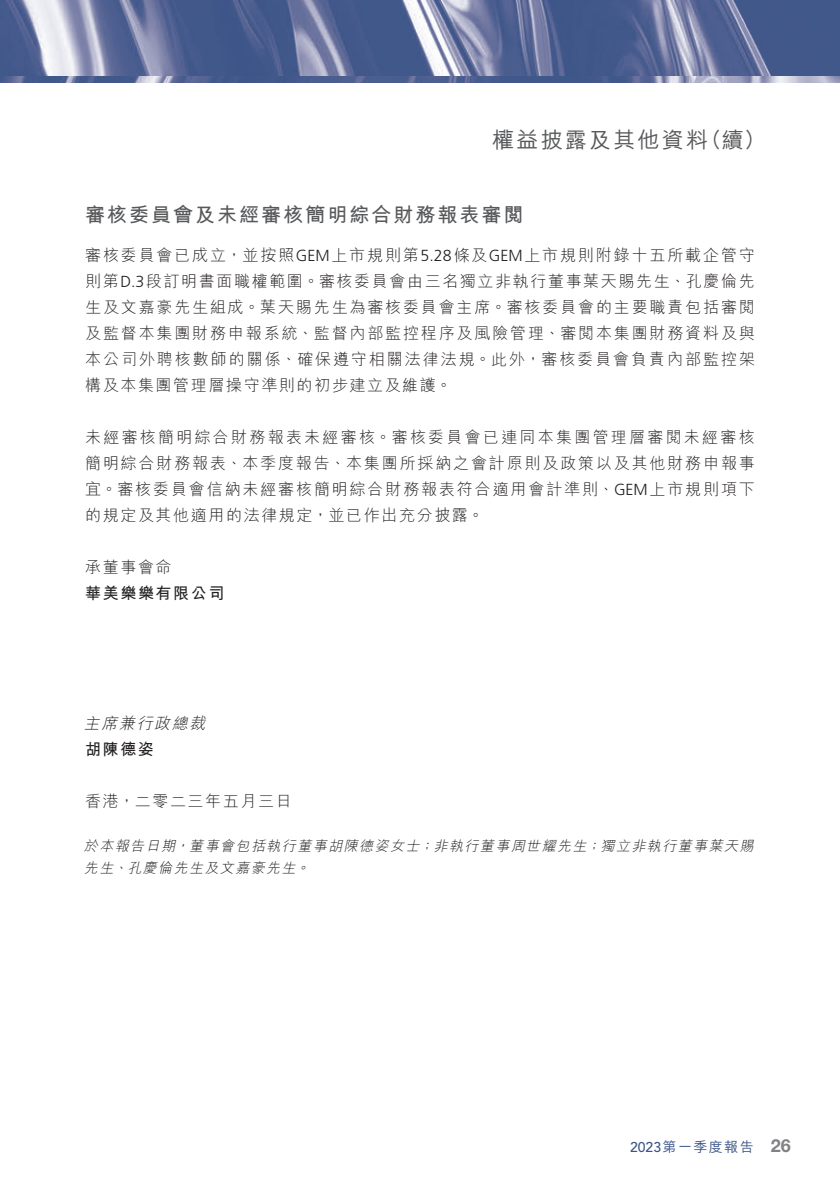
<style>
.page{position:relative;width:840px;height:1191px;background:#fff}
.page>*{position:absolute;margin:0;border:0;box-sizing:border-box;transform-origin:0 0}
.t1{font:500 22px "M Hei HK";letter-spacing:.1em;color:#57585a}
.t2{font:700 20px "M Hei HK";letter-spacing:.1em;color:#57585a}
.t3{font:700 18px "Helvetica Neue LT Std";color:#808285}
.t4{font:300 16px/26px "M Hei HK";letter-spacing:.1em;color:#231f20;text-align:justify}
.t5{font:700 16px "M Hei HK";letter-spacing:.1em;color:#231f20}
.t6{font:italic 300 16px "M Hei HK";color:#231f20}
.t7{font:italic 300 14px "M Hei HK";color:#231f20}
.t8{font:500 14px "M Hei HK";letter-spacing:.1em;color:#3d5589}
.s1{font-family:"Frutiger LT Std"}
.s2{font-family:"Avenir LT Std"}
</style>
<div class="page">
<img style="left:0;top:0;width:839px;height:82px">
<h1 class="t1" style="left:492px;top:124px;width:217px">權益披露及其他資料</h1>
<h1 class="t1" style="left:699px;top:124px;width:67px">（續(</h1>
<p class="t2" style="left:85px;top:200px;width:440px">審核委員會及未經審核簡明綜合財務報表審閱</p>
<p class="t4" style="left:85px;top:242px;width:671px">審核委員會已成立，並按照<span class="s1">GEM</span>上市規則第<span class="s1">5.28</span>條及<span class="s1">GEM</span>上市規則附錄十五所載企管守則第<span class="s1">D.3</span>段訂明書面職權範圍。審核委員會由三名獨立非執行董事葉天賜先生、孔慶倫先生及文嘉豪先生組成。葉天賜先生為審核委員會主席。審核委員會的主要職責包括審閱及監督本集團財務申報系統、監督內部監控程序及風險管理、審閱本集團財務資料及與本公司外聘核數師的關係、確保遵守相關法律法規。此外，審核委員會負責內部監控架構及本集團管理層操守準則的初步建立及維護。</p>
<p class="t4" style="left:85px;top:424px;width:670px">未經審核簡明綜合財務報表未經審核。審核委員會已連同本集團管理層審閱未經審核簡明綜合財務報表、本季度報告、本集團所採納之會計原則及政策以及其他財務申報事宜。審核委員會信納未經審核簡明綜合財務報表符合適用會計準則、<span class="s1">GEM</span>上市規則項下的規定及其他適用的法律規定，並已作出充分披露。</p>
<p class="t4" style="left:85px;top:554px;width:88px">承董事會命</p>
<p class="t5" style="left:85px;top:581px;width:141px">華美樂樂有限公司</p>
<p class="t6" style="left:84px;top:715px;width:126px">主席兼行政總裁</p>
<p class="t5" style="left:85px;top:737px;width:70px">胡陳德姿</p>
<p class="t4" style="left:85px;top:788px;width:208px">香港，二零二三年五月三日</p>
<p class="t7" style="left:600px;top:839px;width:157px">獨立非執行董事葉天賜</p>
<p class="t7" style="left:189px;top:839px;width:234px">董事會包括執行董事胡陳德姿女士</p>
<p class="t7" style="left:84px;top:839px;width:96px">於本報告日期</p>
<p class="t7" style="left:433px;top:839px;width:157px">非執行董事周世耀先生</p>
<p class="t7" style="left:419px;top:839px;width:18px">；</p>
<p class="t7" style="left:586px;top:839px;width:18px">；</p>
<p class="t7" style="left:175px;top:839px;width:18px">，</p>
<p class="t7" style="left:127px;top:861px;width:172px">孔慶倫先生及文嘉豪先生</p>
<p class="t7" style="left:84px;top:861px;width:34px">先生</p>
<p class="t7" style="left:295px;top:861px;width:18px">。</p>
<p class="t7" style="left:113px;top:861px;width:18px">、</p>
<p class="t8" style="left:629px;top:1137px;width:125px"><span class="s2">2023</span>第一季度報告</p>
<p class="t3" style="left:770px;top:1134px;width:22px">26</p>
</div>
